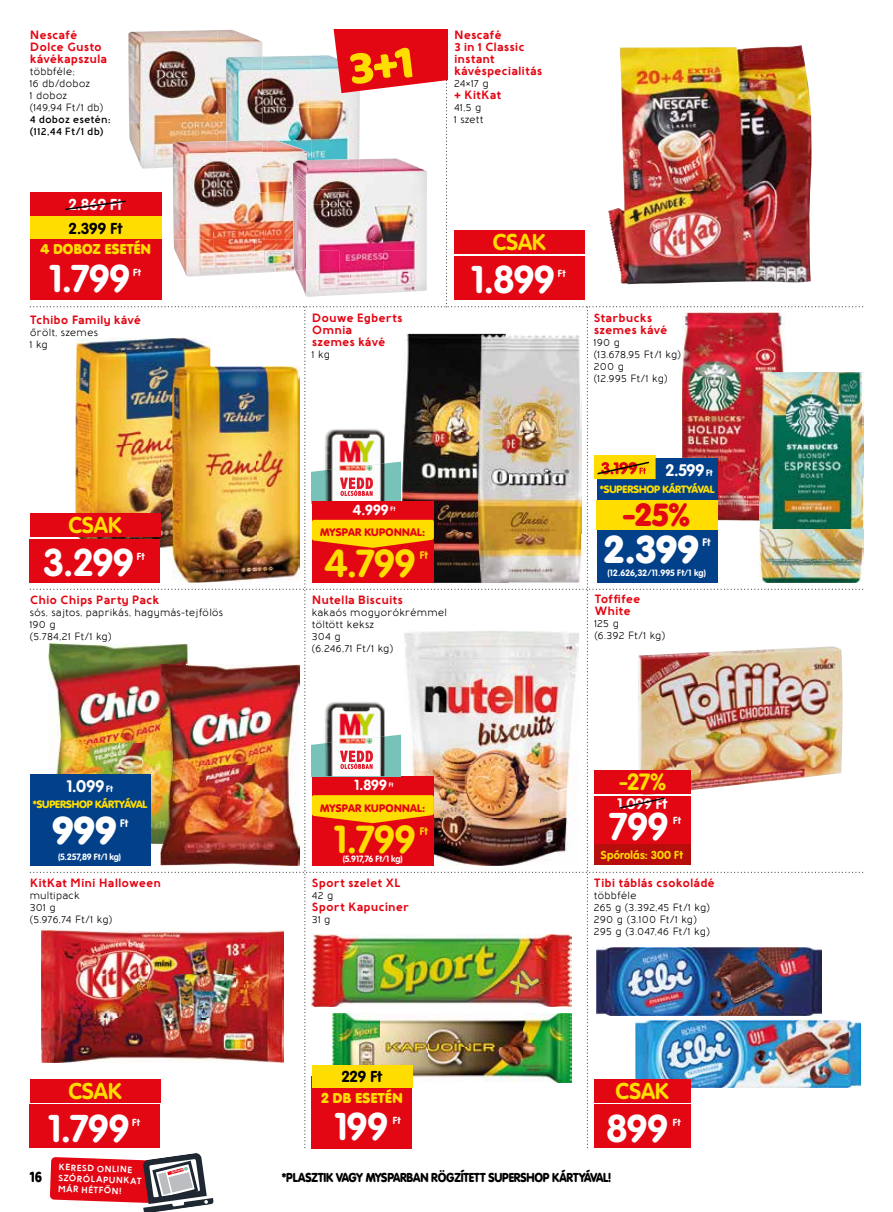
<style>
.page{position:relative;width:893px;height:1212px;background:#fff}
.page>*{position:absolute;margin:0;border:0;box-sizing:border-box;transform-origin:0 0}
.t1{font:700 38.4px "VAG Rounded Next";letter-spacing:-.005em;color:#fd0}
.t2{font:700 38.1px "VAG Rounded Next";letter-spacing:-.005em;color:#fff}
.t3{font:900 38.1px "VAG Rounded Next";letter-spacing:.015em;color:#fff}
.t4{font:900 31.5px "VAG Rounded Next";color:#e30613}
.t5{font:700 23.1px "VAG Rounded Next";color:#fd0}
.t6{font:700 22.5px "VAG Rounded Next";color:#fd0}
.t7{font:900 16.5px "VAG Rounded Next";color:#e30613}
.t8{font:700 16.5px "VAG Rounded Next";color:#fff}
.t9{font:16.5px "Baloo";color:#000;scale:.8 1}
.t10{font:700 15.6px "VAG Rounded Next";letter-spacing:.005em;color:#000}
.t11{font:700 15.6px "VAG Rounded Next";color:#fff}
.t12{font:700 15px "VAG Rounded Next";color:#fff}
.t13{font:700 14.4px "VAG Rounded Next";color:#fff}
.t14{font:900 14.1px "VAG Rounded Next";letter-spacing:.02em;color:#fd0}
.t15{font:900 12.75px "VAG Rounded Next";letter-spacing:-.02em;color:#000;scale:.9 1}
.t16{font:700 12px/12px "Baufra";color:#e30613}
.t17{font:700 11.4px "VAG Rounded Next";letter-spacing:.015em;color:#fd0}
.t18{font:900 10.8px "VAG Rounded Next";letter-spacing:.02em;color:#e30613}
.t19{font:700 10.8px "VAG Rounded Next";color:#fd0}
.t20{font:700 10.8px "VAG Rounded Next";color:#fff}
.t21{font:500 10.5px/12px "Baufra";letter-spacing:.01em;color:#000}
.t22{font:900 10.5px "VAG Rounded Next";letter-spacing:-.015em;color:#fd0}
.t23{font:600 10.5px/12px "Baufra";letter-spacing:.005em;color:#000}
.t24{font:700 10.2px "VAG Rounded Next";letter-spacing:.02em;color:#fff}
.t25{font:700 9px "VAG Rounded Next";letter-spacing:.005em;color:#fff}
.t26{font:700 9px/10.8px "Baufra";color:#fff}
.t27{font:700 6.3px "VAG Rounded Next";color:#fff}
.s1{font-weight:700;font-size:9px}
.s2{font-weight:700;color:#fff}
.s3{font-size:9px}
</style>
<div class="page">
<img style="left:30px;top:30px;width:833px;height:1182px">
<p class="t16" style="left:30px;top:28px;width:79px">Nescafé<br>Dolce Gusto kávékapszula</p>
<p class="t21" style="left:30px;top:65px;width:75px">többféle;<br>16 db/doboz<br>1 doboz<br>(149,94 Ft/1 db)</p>
<p class="t23" style="left:30px;top:113px;width:82px">4 doboz esetén: (112,44 Ft/1 db)</p>
<h3 class="t11" style="left:69px;top:195px;width:55px">2.869 Ft</h3>
<h3 class="t10" style="left:69px;top:218px;width:55px">2.399 Ft</h3>
<h3 class="t14" style="left:40px;top:239px;width:112px">4 DOBOZ ESETÉN</h3>
<h2 class="t2" style="left:49px;top:254px;width:82px">1.799</h2>
<p class="t24" style="left:133px;top:266px;width:9px">Ft</p>
<p class="t16" style="left:30px;top:313px;width:113px">Tchibo Family kávé</p>
<p class="t21" style="left:30px;top:326px;width:70px">őrölt, szemes<br>1 kg</p>
<h3 class="t6" style="left:68px;top:511px;width:55px">CSAK</h3>
<h2 class="t2" style="left:44px;top:538px;width:91px">3.299</h2>
<p class="t24" style="left:137px;top:550px;width:9px">Ft</p>
<p class="t16" style="left:30px;top:593px;width:131px">Chio Chips Party Pack</p>
<p class="t21" style="left:30px;top:606px;width:195px">sós, sajtos, paprikás, hagymás-tejfölös<br>190 g<br>(5.784,21 Ft/1 kg)</p>
<p class="t16" style="left:454px;top:28px;width:90px">Nescafé<br>3 in 1 Classic instant kávéspecialitás</p>
<p class="t21" style="left:454px;top:77px;width:36px">24×17 g</p>
<p class="t16" style="left:454px;top:88px;width:49px">+ KitKat</p>
<p class="t21" style="left:454px;top:101px;width:31px">41,5 g<br>1 szett</p>
<p class="t16" style="left:312px;top:311px;width:92px">Douwe Egberts<br>Omnia<br>szemes kávé</p>
<p class="t21" style="left:312px;top:347px;width:20px">1 kg</p>
<h3 class="t6" style="left:493px;top:228px;width:55px">CSAK</h3>
<h2 class="t2" style="left:472px;top:255px;width:85px">1.899</h2>
<p class="t24" style="left:558px;top:267px;width:9px">Ft</p>
<p class="t16" style="left:594px;top:311px;width:75px">Starbucks szemes kávé</p>
<p class="t21" style="left:594px;top:335px;width:89px">190 g<br>(13.678,95 Ft/1 kg)<br>200 g<br>(12.995 Ft/1 kg)</p>
<h3 class="t13" style="left:353px;top:500px;width:37px">4.999</h3>
<p class="t27" style="left:391px;top:505px;width:6px">Ft</p>
<p class="t18" style="left:320px;top:525px;width:107px">MYSPAR KUPONNAL:</p>
<h1 class="t1" style="left:325px;top:539px;width:92px">4.799</h1>
<p class="t19" style="left:420px;top:548px;width:10px">Ft</p>
<p class="t16" style="left:312px;top:593px;width:93px">Nutella Biscuits</p>
<p class="t21" style="left:312px;top:606px;width:137px">kakaós mogyorókrémmel töltött keksz<br>304 g<br>(6.246,71 Ft/1 kg)</p>
<h3 class="t7" style="left:601px;top:457px;width:113px">3.199 <span class="s1">Ft</span> <span class="s2">2.599</span> <sub>Ft</sub></h3>
<p class="t22" style="left:600px;top:482px;width:116px">*SUPERSHOP KÁRTYÁVAL</p>
<h3 class="t4" style="left:622px;top:493px;width:69px">-25%</h3>
<h2 class="t3" style="left:605px;top:523px;width:96px">2.399</h2>
<p class="t20" style="left:702px;top:535px;width:10px">Ft</p>
<p class="t25" style="left:607px;top:567px;width:100px">(12.626,32/11.995 Ft/1 kg)</p>
<p class="t16" style="left:594px;top:593px;width:48px">Toffifee<br>White</p>
<p class="t21" style="left:594px;top:617px;width:72px">125 g<br>(6.392 Ft/1 kg)</p>
<h3 class="t5" style="left:619px;top:767px;width:49px">-27%</h3>
<h2 class="t2" style="left:609px;top:801px;width:61px">799</h2>
<p class="t24" style="left:673px;top:813px;width:9px">Ft</p>
<p class="t17" style="left:601px;top:847px;width:84px">Spórolás: 300 Ft</p>
<h3 class="t8" style="left:67px;top:775px;width:48px">1.099 <span class="s3">Ft</span></h3>
<h3 class="t13" style="left:355px;top:776px;width:34px">1.899</h3>
<p class="t27" style="left:389px;top:780px;width:6px">Ft</p>
<p class="t18" style="left:320px;top:800px;width:107px">MYSPAR KUPONNAL:</p>
<p class="t22" style="left:33px;top:797px;width:116px">*SUPERSHOP KÁRTYÁVAL</p>
<h3 class="t12" style="left:618px;top:793px;width:51px">1.099 Ft</h3>
<h2 class="t3" style="left:52px;top:804px;width:66px">999</h2>
<p class="t20" style="left:120px;top:816px;width:10px">Ft</p>
<p class="t25" style="left:58px;top:851px;width:65px">(5.257,89 Ft/1 kg)</p>
<h1 class="t1" style="left:334px;top:814px;width:83px">1.799</h1>
<p class="t19" style="left:420px;top:824px;width:10px">Ft</p>
<p class="t25" style="left:343px;top:853px;width:62px">(5.917,76 Ft/1 kg)</p>
<p class="t16" style="left:30px;top:876px;width:133px">KitKat Mini Halloween</p>
<p class="t21" style="left:30px;top:889px;width:84px">multipack<br>301 g<br>(5.976,74 Ft/1 kg)</p>
<p class="t16" style="left:312px;top:876px;width:90px">Sport szelet XL</p>
<p class="t21" style="left:312px;top:889px;width:23px">42 g</p>
<p class="t16" style="left:312px;top:900px;width:99px">Sport Kapucíner</p>
<p class="t21" style="left:312px;top:913px;width:20px">31 g</p>
<p class="t16" style="left:594px;top:876px;width:123px">Tibi táblás csokoládé</p>
<p class="t21" style="left:594px;top:889px;width:118px">többféle<br>265 g (3.392,45 Ft/1 kg)<br>290 g (3.100 Ft/1 kg)<br>295 g (3.047,46 Ft/1 kg)</p>
<h3 class="t6" style="left:68px;top:1076px;width:55px">CSAK</h3>
<h2 class="t2" style="left:49px;top:1103px;width:82px">1.799</h2>
<p class="t24" style="left:132px;top:1115px;width:9px">Ft</p>
<h3 class="t10" style="left:342px;top:1066px;width:42px">229 Ft</h3>
<h3 class="t14" style="left:321px;top:1088px;width:83px">2 DB ESETÉN</h3>
<h2 class="t2" style="left:335px;top:1102px;width:55px">199</h2>
<p class="t24" style="left:393px;top:1114px;width:9px">Ft</p>
<h3 class="t6" style="left:616px;top:1076px;width:55px">CSAK</h3>
<h2 class="t2" style="left:607px;top:1103px;width:63px">899</h2>
<p class="t24" style="left:673px;top:1115px;width:9px">Ft</p>
<h3 class="t9" style="left:30px;top:1167px;width:17px">16</h3>
<p class="t26" style="left:59px;top:1161px;width:85px;rotate:2deg">KERESD ONLINE<br>SZÓRÓLAPUNKAT<br>MÁR HÉTFŐN!</p>
<p class="t15" style="left:282px;top:1169px;width:368px">* PLASZTIK VAGY MYSPARBAN RÖGZÍTETT SUPERSHOP KÁRTYÁVAL!</p>
</div>
